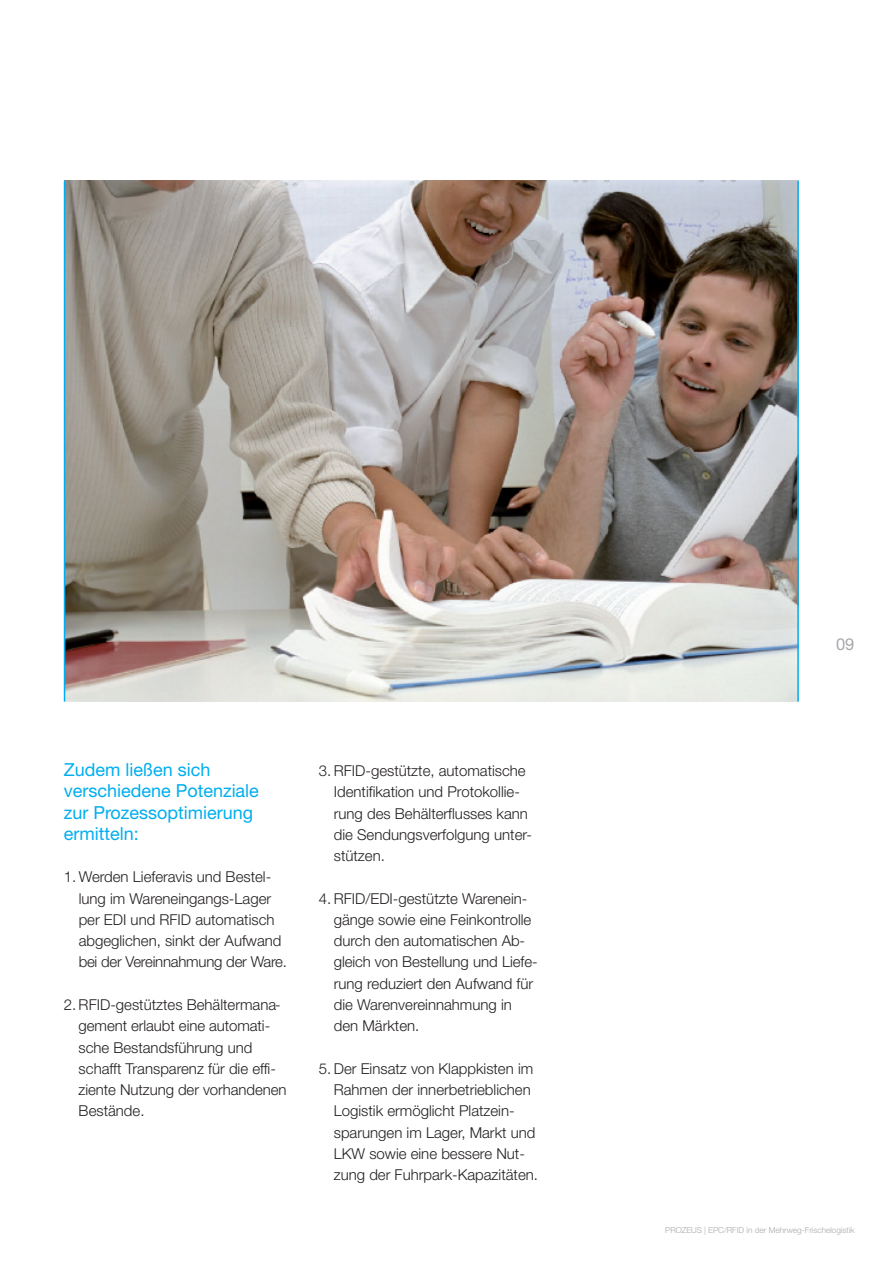
<style>
.page{position:relative;width:893px;height:1263px;background:#fff}
.page>*{position:absolute;margin:0;border:0;box-sizing:border-box;transform-origin:0 0}
.t1{font:18px/21.3px "Helvetica Neue";color:#00aeef}
.t2{font:16.5px "Helvetica Neue";color:#a8a9ad}
.t3{font:300 15px/21.3px "Helvetica Neue";color:#231f20}
.t4{font:300 8.25px "Helvetica Neue";color:#a8a9ad}
</style>
<div class="page">
<img style="left:65px;top:181px;width:732px;height:521px">
<hr style="left:64px;top:181px;width:1px;height:521px;background:#00aeef">
<hr style="left:797px;top:181px;width:2px;height:521px;background:#00aeef">
<p class="t1" style="left:64px;top:761px;width:197px">Zudem ließen sich verschiedene Potenziale zur Prozessoptimierung ermitteln:</p>
<p class="t3" style="left:79px;top:866px;width:210px;text-indent:-15px">1. Werden Lieferavis und Bestel&shy;lung im Wareneingangs-Lager per EDI und RFID automatisch abgeglichen, sinkt der Aufwand bei der Vereinnahmung der Ware.</p>
<p class="t3" style="left:79px;top:994px;width:209px;text-indent:-15px">2. RFID-gestütztes Behältermana&shy;gement erlaubt eine automati&shy;sche Bestandsführung und schafft Transparenz für die effi&shy;ziente Nutzung der vorhandenen<br>Bestände.</p>
<p class="t3" style="left:334px;top:760px;width:200px;text-indent:-15px">3. RFID-gestützte, automatische<br>Identifikation und Protokollie&shy;rung des Behälterflusses kann die Sendungsverfolgung unter&shy;stützen.</p>
<p class="t3" style="left:334px;top:887px;width:206px;text-indent:-15px">4. RFID/EDI-gestützte Warenein&shy;gänge sowie eine Feinkontrolle durch den automatischen Ab&shy;gleich von Bestellung und Liefe&shy;rung reduziert den Aufwand für die Warenvereinnahmung in den Märkten.</p>
<p class="t3" style="left:334px;top:1057px;width:206px;text-indent:-15px">5. Der Einsatz von Klappkisten im<br>Rahmen der innerbetrieblichen<br>Logistik ermöglicht Platzein&shy;sparungen im Lager, Markt und<br>LKW sowie eine bessere Nut&shy;zung der Fuhrpark-Kapazitäten.</p>
<p class="t2" style="left:836px;top:638px;width:20px">09</p>
<p class="t4" style="left:665px;top:1225px;width:191px">PROZEUS | EPC/RFID in der Mehrweg-Frischelogistik</p>
</div>
